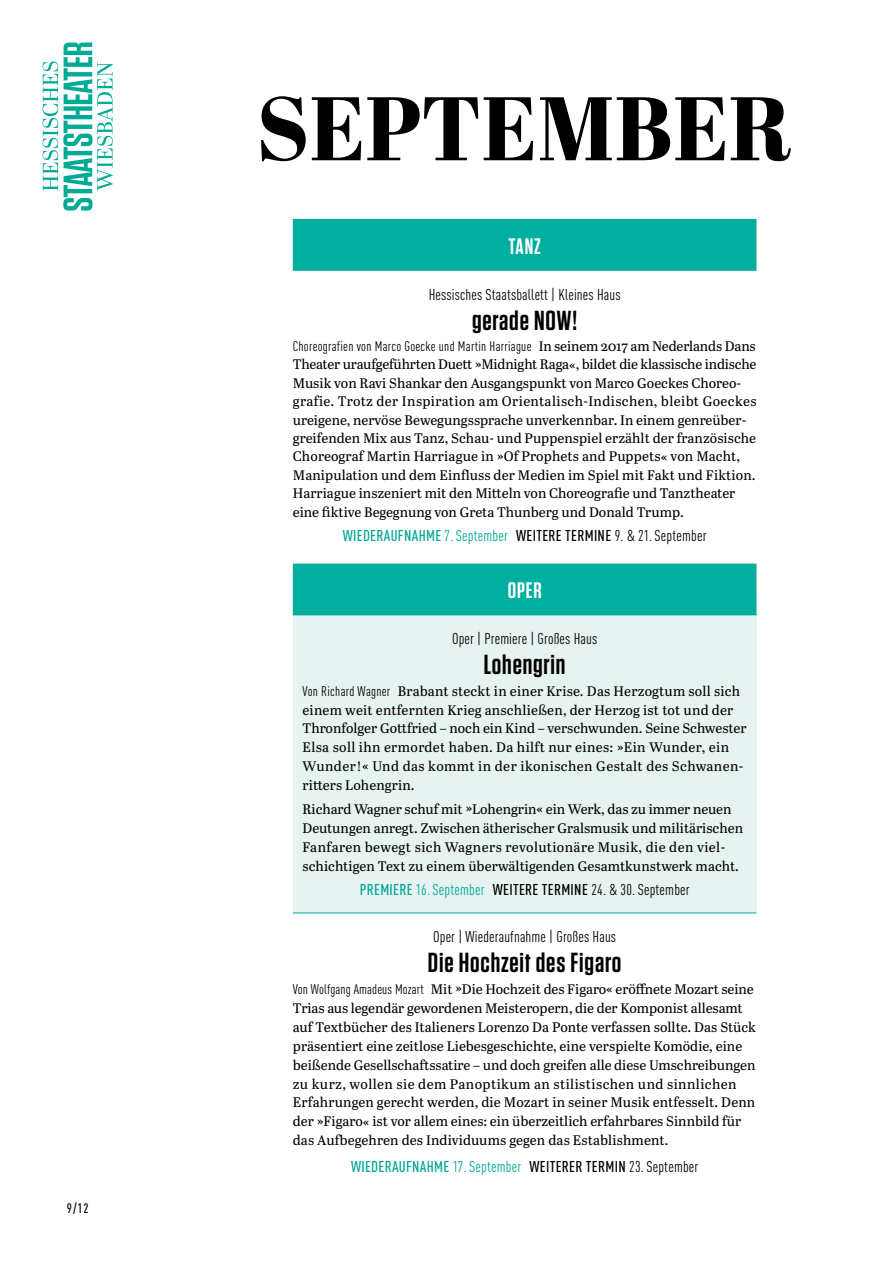
<style>
.page{position:relative;width:893px;height:1263px;background:#fff}
.page>*{position:absolute;margin:0;border:0;box-sizing:border-box;transform-origin:0 0}
.t1{font:800 90px "Abril Display";color:#000}
.t2{font:600 27.6px "Tungsten";letter-spacing:.03em;color:#000}
.t3{font:600 22.35px "Tungsten";letter-spacing:.04em;color:#fff}
.t4{font:condensed 15.45px "DIN Pro";letter-spacing:.01em;color:#000}
.t5{font:500 condensed 15.45px "DIN Pro";letter-spacing:.02em;color:#00a796}
.t6{font:13.8px/18.9px "Abril Text";color:#000}
.t7{font:condensed 13.8px "DIN Pro";letter-spacing:.02em;color:#000}
.t8{font:500 condensed 13.5px "DIN Pro";color:#000}
.s1{font-family:"Abril Text";font-stretch:normal}
.s2{font-weight:500;color:#00a796}
.s3{color:#00a796}
.s4{font-weight:500}
.s5{font-family:"DIN Pro";font-stretch:condensed}
.s6{font-weight:400}
.s7{color:#000}
.s8{font-weight:400;color:#000}
</style>
<div class="page">
<svg style="left:43px;top:43px;width:70px;height:168px"></svg>
<div style="left:293px;top:593px;width:463px;height:320px;background:#e7f3f1"></div>
<div style="left:293px;top:219px;width:463px;height:52px;background:#00ae9f"></div>
<div style="left:293px;top:564px;width:463px;height:51px;background:#00ae9f"></div>
<hr style="left:293px;top:913px;width:463px;height:1px;background:#00ae9f">
<p class="t8" style="left:67px;top:1198px;width:23px">9/12</p>
<h1 class="t1" style="left:256px;top:66px;width:537px">SEPTEMBER</h1>
<h3 class="t3" style="left:508px;top:234px;width:34px">TANZ</h3>
<p class="t4" style="left:429px;top:283px;width:193px">Hessisches Staatsballett | Kleines Haus</p>
<h2 class="t2" style="left:472px;top:305px;width:107px">gerade NOW!</h2>
<p class="t7" style="left:293px;top:336px;width:464px">Choreografien von Marco Goecke und Martin Harriague <span class="s1">In seinem 2017 am Nederlands Dans</span></p>
<p class="t6" style="left:293px;top:355px;width:465px;line-height:18.5px">Theater uraufgeführten Duett »Midnight Raga«, bildet die klassische indische Musik von Ravi Shankar den Ausgangspunkt von Marco Goeckes Choreo&shy;grafie. Trotz der Inspiration am Orientalisch-Indischen, bleibt Goeckes ureigene, nervöse Bewegungssprache unverkennbar. In einem genreüber&shy;greifenden Mix aus Tanz, Schau- und Puppenspiel erzählt der französische Choreograf Martin Harriague in »Of Prophets and Puppets« von Macht, Manipulation und dem Einfluss der Medien im Spiel mit Fakt und Fiktion.<br>Harriague inszeniert mit den Mitteln von Choreografie und Tanztheater eine fiktive Begegnung von Greta Thunberg und Donald Trump.</p>
<p class="t4" style="left:343px;top:525px;width:365px"><span class="s2">WIEDERAUFNAHME</span> <span class="s3">7.September</span> <span class="s4">WEITERE TERMINE</span> 9. &amp; 21.September</p>
<h3 class="t3" style="left:508px;top:579px;width:35px">OPER</h3>
<p class="t4" style="left:452px;top:628px;width:147px">Oper | Premiere | Großes Haus</p>
<h2 class="t2" style="left:484px;top:650px;width:83px">Lohengrin</h2>
<p class="t6" style="left:303px;top:681px;width:446px"><span class="s5">Von Richard Wagner</span> Brabant steckt in einer Krise. Das Herzogtum soll sich einem weit entfernten Krieg anschließen, der Herzog ist tot und der Thronfolger Gottfried – noch ein Kind – verschwunden. Seine Schwester Elsa soll ihn ermordet haben. Da hilft nur eines: »Ein Wunder, ein Wunder!« Und das kommt in der ikonischen Gestalt des Schwanen&shy;ritters Lohengrin.</p>
<p class="t6" style="left:303px;top:799px;width:442px">Richard Wagner schuf mit »Lohengrin« ein Werk, das zu immer neuen Deutungen anregt. Zwischen ätherischer Gralsmusik und militärischen Fanfaren bewegt sich Wagners revolutionäre Musik, die den viel&shy;schichtigen Text zu einem überwältigenden Gesamtkunstwerk macht.</p>
<p class="t4" style="left:360px;top:879px;width:331px"><span class="s2">PREMIERE</span> <span class="s3">16.September</span> <span class="s4">WEITERE TERMINE</span> 24. &amp; 30.September</p>
<p class="t4" style="left:433px;top:926px;width:184px">Oper | Wiederaufnahme | Großes Haus</p>
<h2 class="t2" style="left:428px;top:948px;width:195px">Die Hochzeit des Figaro</h2>
<p class="t6" style="left:293px;top:979px;width:465px"><span class="s5">Von Wolfgang Amadeus Mozart</span> Mit »Die Hochzeit des Figaro« eröffnete Mozart seine Trias aus legendär gewordenen Meisteropern, die der Komponist allesamt auf Textbücher des Italieners Lorenzo Da Ponte verfassen sollte. Das Stück präsentiert eine zeitlose Liebesgeschichte, eine verspielte Komödie, eine beißende Gesellschaftssatire – und doch greifen alle diese Umschreibungen zu kurz, wollen sie dem Panoptikum an stilistischen und sinnlichen Erfahrungen gerecht werden, die Mozart in seiner Musik entfesselt. Denn der »Figaro« ist vor allem eines: ein überzeitlich erfahrbares Sinnbild für das Aufbegehren des Individuums gegen das Establishment.</p>
<p class="t5" style="left:351px;top:1155px;width:349px">WIEDERAUFNAHME <span class="s6">17.September</span> <span class="s7">WEITERER TERMIN</span> <span class="s8">23.September</span></p>
</div>
